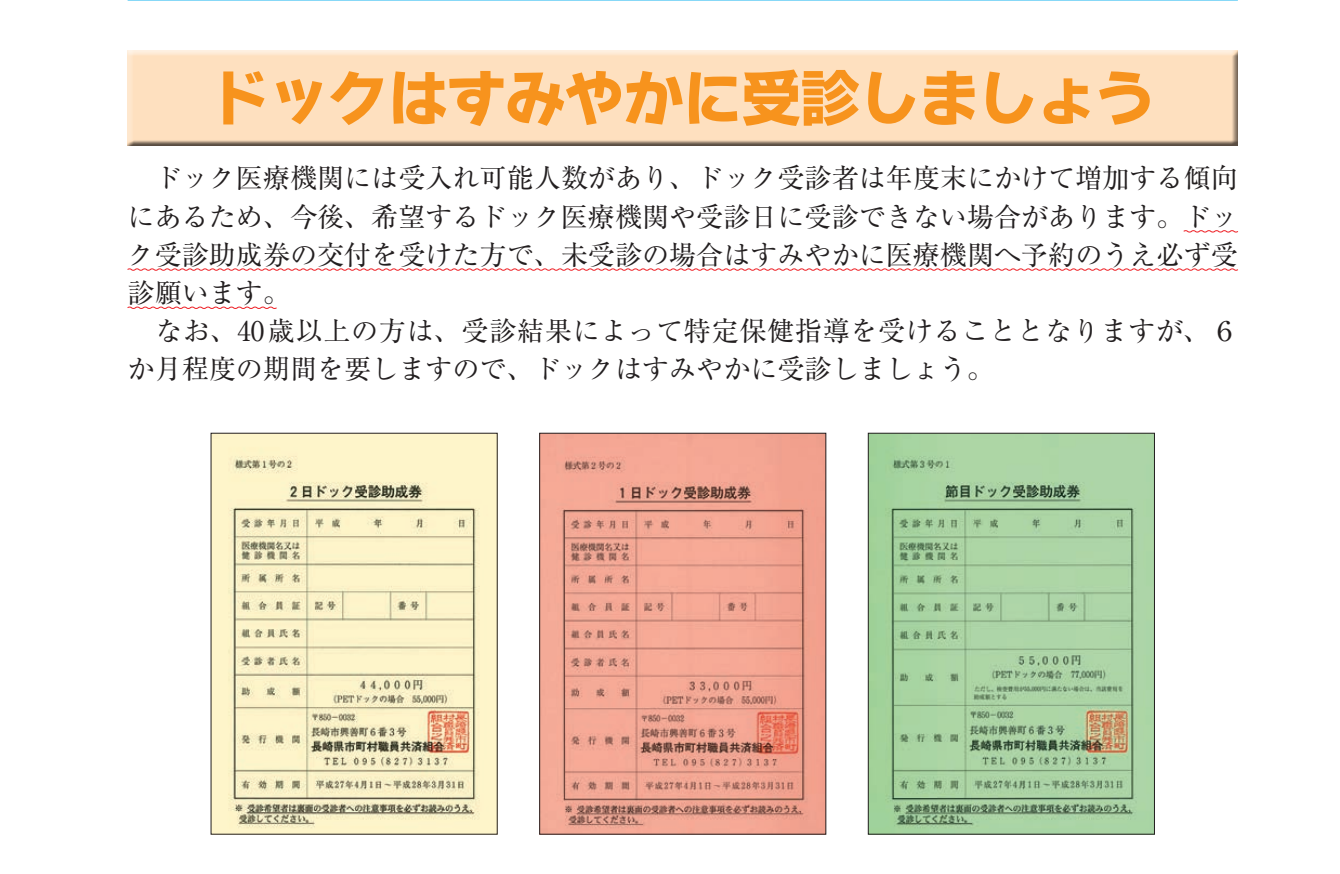
<style>
.page{position:relative;width:1340px;height:874px;background:#fff}
.page>*{position:absolute;margin:0;border:0;box-sizing:border-box;transform-origin:0 0}
.t1{font:700 58.95px "Wanpaku GN Std";color:#f7931d}
.t2{font:27px/38.2px "Ryumin Pr 6";color:#231f20;text-align:justify}
.t3{font:27px/38.2px "Ryumin Pr 6";letter-spacing:.025em;color:#231f20}
.s1{font-family:"Shin Go Pr 6"}
</style>
<div class="page">
<hr style="left:128px;top:0;width:1109px;height:1px;background:#00aeef">
<svg style="left:1183px;top:230px;width:55px;height:3px"></svg>
<svg style="left:127px;top:268px;width:1111px;height:3px"></svg>
<svg style="left:127px;top:306px;width:150px;height:3px"></svg>
<img style="left:212px;top:435px;width:283px;height:397px">
<img style="left:541px;top:435px;width:283px;height:397px">
<div style="left:539px;top:433px;width:287px;height:401px;border:1px solid #231f20"></div>
<img style="left:869px;top:435px;width:283px;height:397px">
<div style="left:867px;top:433px;width:287px;height:401px;border:1px solid #231f20"></div>
<div style="left:127px;top:49px;width:1111px;height:101px;background:#231f20;opacity:.75"></div>
<p class="t1" style="left:210px;top:55px;width:945px">ドックはすみやかに<span class="s1">受診</span>しましょう</p>
<p class="t2" style="left:128px;top:158px;width:1111px">　ドック医療機関には受入れ可能人数があり、ドック受診者は年度末にかけて増加する傾向にあるため、今後、希望するドック医療機関や受診日に受診できない場合があります。ドック受診助成券の交付を受けた方で、未受診の場合はすみやかに医療機関へ予約のうえ必ず受診願います。</p>
<p class="t3" style="left:128px;top:310px;width:1111px">　なお、40歳以上の方は、受診結果によって特定保健指導を受けることとなりますが、６か月程度の期間を要しますので、ドックはすみやかに受診しましょう。</p>
</div>
